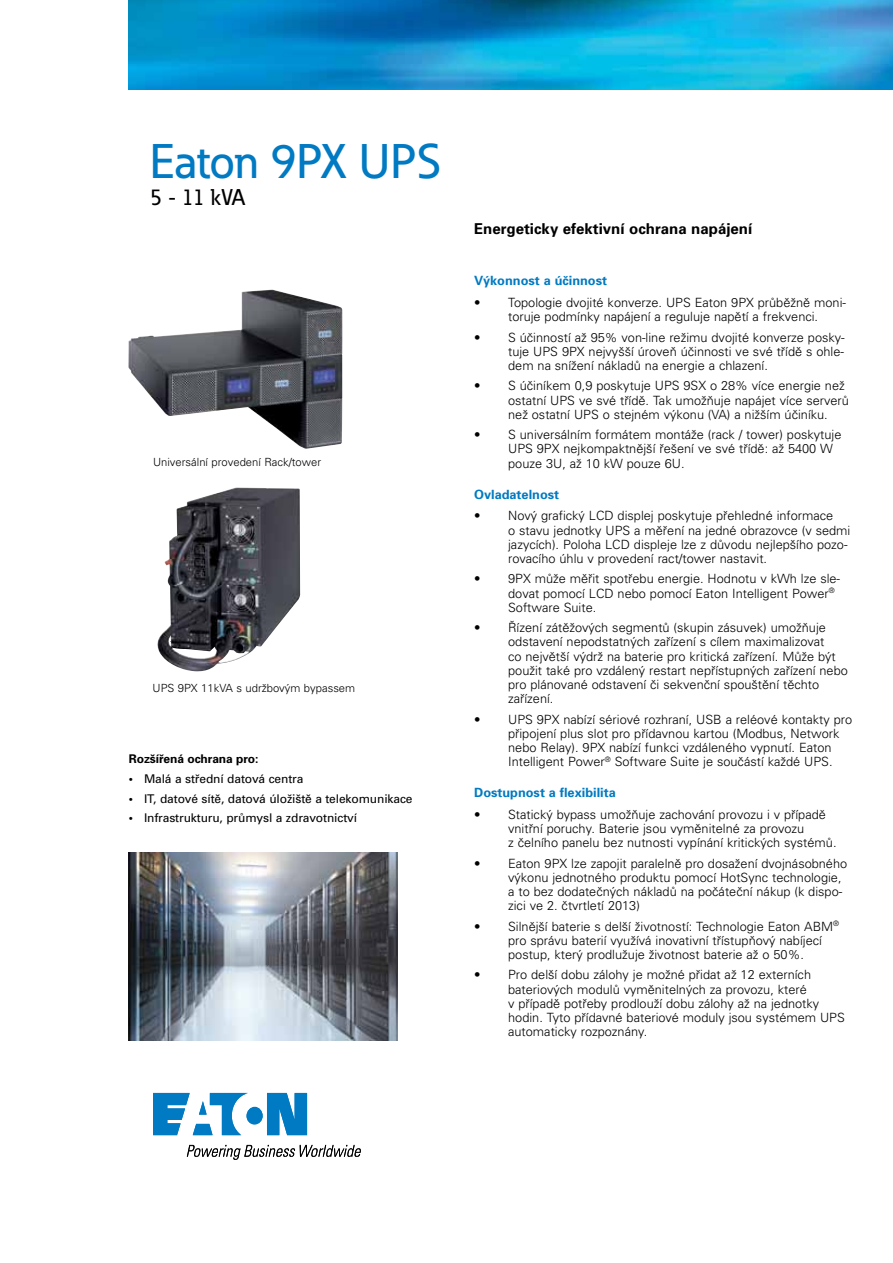
<style>
.page{position:relative;width:893px;height:1263px;background:#fff}
.page>*{position:absolute;margin:0;border:0;box-sizing:border-box;transform-origin:0 0}
.t1{font:500 48px "Eaton";letter-spacing:-.005em;color:#007ac2}
.t2{font:500 22.5px "Eaton";color:#000}
.t3{font:700 15px "Univers CE";color:#000}
.t4{font:300 12.75px/14.2px "Univers CE";color:#000}
.t5{font:700 12.75px "Univers CE";color:#007ac2}
.t6{font:12px "Univers CE";letter-spacing:-.01em;color:#000}
.t7{font:700 12px "Univers CE";letter-spacing:-.01em;color:#000}
.t8{font:300 11.25px "Univers CE";color:#000}
.s1{font-weight:700}
</style>
<div class="page">
<img style="left:129px;top:0;width:764px;height:89px">
<svg style="left:153px;top:1093px;width:154px;height:42px"></svg>
<svg style="left:187px;top:1145px;width:174px;height:15px"></svg>
<img style="left:128px;top:290px;width:214px;height:159px">
<img style="left:157px;top:487px;width:143px;height:185px">
<img style="left:129px;top:853px;width:268px;height:188px">
<h1 class="t1" style="left:150px;top:132px;width:292px">Eaton 9PX UPS</h1>
<h2 class="t2" style="left:150px;top:184px;width:97px">5 - 11 kVA</h2>
<p class="t8" style="left:153px;top:456px;width:170px">Universální provedení Rack/tower</p>
<p class="t8" style="left:153px;top:681px;width:204px">UPS 9PX 11kVA s udržbovým bypassem</p>
<p class="t7" style="left:129px;top:752px;width:131px">Rozšířená ochrana pro:</p>
<p class="t6" style="left:129px;top:772px;width:176px"><span class="s1">•</span> Malá a střední datová centra</p>
<p class="t6" style="left:129px;top:791px;width:285px"><span class="s1">•</span> IT, datové sítě, datová úložiště a telekomunikace</p>
<p class="t6" style="left:129px;top:811px;width:230px"><span class="s1">•</span> Infrastrukturu, průmysl a zdravotnictví</p>
<p class="t3" style="left:474px;top:221px;width:280px">Energeticky efektivní ochrana napájení</p>
<p class="t5" style="left:474px;top:274px;width:134px">Výkonnost a účinnost</p>
<p class="t4" style="left:474px;top:296px;width:373px;text-align:center">• Topologie dvojité konverze. UPS Eaton 9PX průběžně moni&shy;toruje podmínky napájení a reguluje napětí a frekvenci.</p>
<p class="t4" style="left:508px;top:330px;width:338px;text-align:justify;text-indent:-34px">• S účinností až 95% von-line režimu dvojité konverze posky&shy;tuje UPS 9PX nejvyšší úroveň účinnosti ve své třídě s ohle&shy;dem na snížení nákladů na energie a chlazení.</p>
<p class="t4" style="left:508px;top:379px;width:342px;text-indent:-34px">• S účiníkem 0,9 poskytuje UPS 9SX o 28% více energie než ostatní UPS ve své třídě. Tak umožňuje napájet více serverů než ostatní UPS o stejném výkonu (VA) a nižším účiníku.</p>
<p class="t4" style="left:508px;top:428px;width:335px;text-indent:-34px">• S universálním formátem montáže (rack / tower) poskytuje<br>UPS 9PX nejkompaktnější řešení ve své třídě: až 5400 W pouze 3U, až 10 kW pouze 6U.</p>
<p class="t5" style="left:474px;top:487px;width:87px">Ovladatelnost</p>
<p class="t4" style="left:508px;top:509px;width:344px;text-indent:-34px">• Nový grafický LCD displej poskytuje přehledné informace<br>o stavu jednotky UPS a měření na jedné obrazovce (v sedmi jazycích). Poloha LCD displeje lze z důvodu nejlepšího pozo&shy;rovacího úhlu v provedení ract/tower nastavit.</p>
<p class="t4" style="left:508px;top:572px;width:333px;text-indent:-34px">• 9PX může měřit spotřebu energie. Hodnotu v kWh lze sle&shy;dovat pomocí LCD nebo pomocí Eaton Intelligent Power<sup>®<br></sup>Software Suite.</p>
<p class="t4" style="left:508px;top:621px;width:341px;text-indent:-34px">• Řízení zátěžových segmentů (skupin zásuvek) umožňuje odstavení nepodstatných zařízení s cílem maximalizovat<br>co největší výdrž na baterie pro kritická zařízení. Může být použit také pro vzdálený restart nepřístupných zařízení nebo pro plánované odstavení či sekvenční spouštění těchto zařízení.</p>
<p class="t4" style="left:508px;top:712px;width:345px;text-indent:-34px">• UPS 9PX nabízí sériové rozhraní, USB a reléové kontakty pro připojení plus slot pro přídavnou kartou (Modbus, Network nebo Relay). 9PX nabízí funkci vzdáleného vypnutí. Eaton Intelligent Power<sup>®</sup> Software Suite je součástí každé UPS.</p>
<p class="t5" style="left:474px;top:785px;width:143px">Dostupnost a flexibilita</p>
<p class="t4" style="left:508px;top:807px;width:330px;text-indent:-34px">• Statický bypass umožňuje zachování provozu i v případě vnitřní poruchy. Baterie jsou vyměnitelné za provozu<br>z čelního panelu bez nutnosti vypínání kritických systémů.</p>
<p class="t4" style="left:508px;top:856px;width:341px;text-indent:-34px">• Eaton 9PX lze zapojit paralelně pro dosažení dvojnásobného výkonu jednotného produktu pomocí HotSync technologie, a to bez dodatečných nákladů na počáteční nákup (k dispo&shy;zici ve 2. čtvrtletí 2013)</p>
<p class="t4" style="left:508px;top:919px;width:333px;text-indent:-34px">• Silnější baterie s delší životností: Technologie Eaton ABM<sup>® </sup>pro správu baterií využívá inovativní třístupňový nabíjecí postup, který prodlužuje životnost baterie až o 50%.</p>
<p class="t4" style="left:508px;top:968px;width:338px;text-indent:-34px">• Pro delší dobu zálohy je možné přidat až 12 externích bateriových modulů vyměnitelných za provozu, které<br>v případě potřeby prodlouží dobu zálohy až na jednotky hodin. Tyto přídavné bateriové moduly jsou systémem UPS automaticky rozpoznány.</p>
</div>
